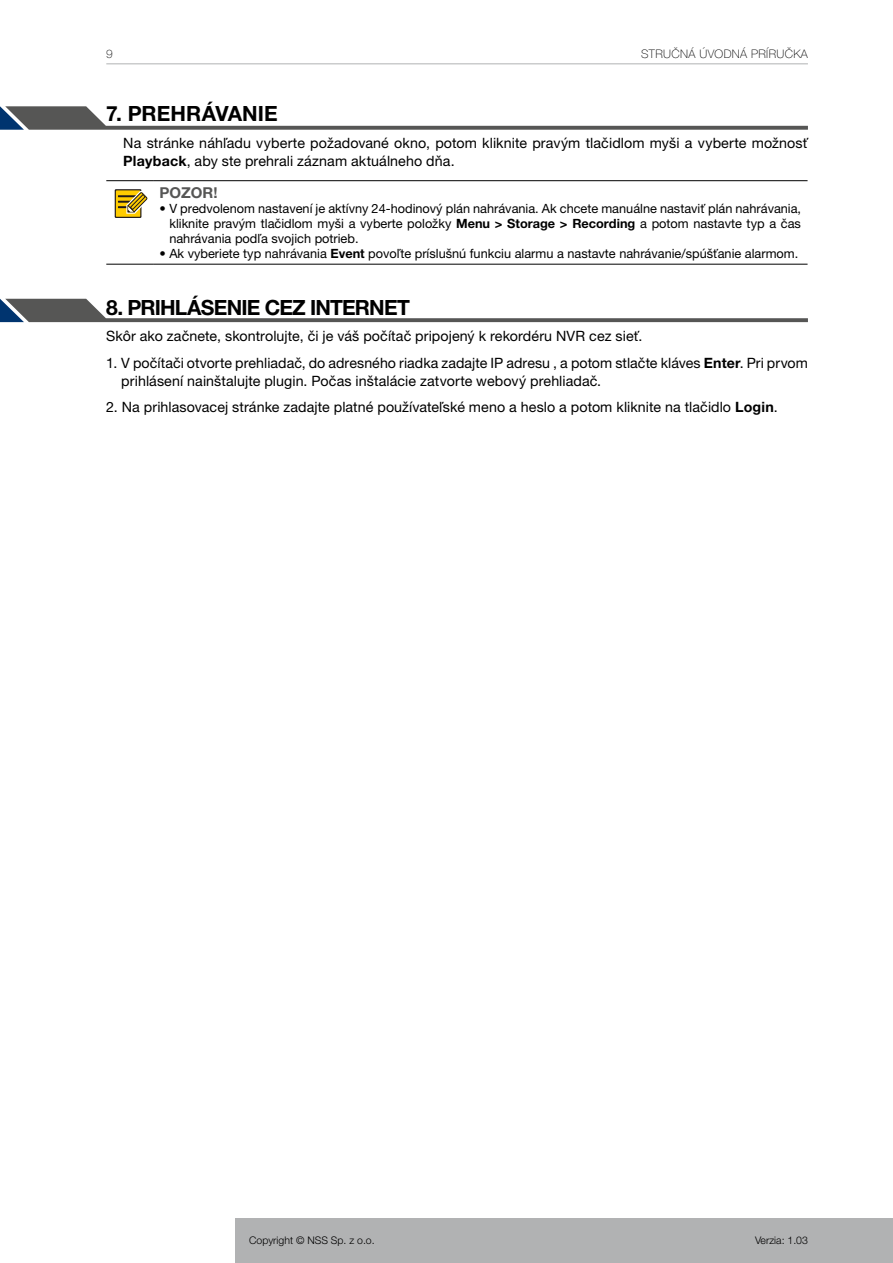
<style>
.page{position:relative;width:893px;height:1263px;background:#fff}
.page>*{position:absolute;margin:0;border:0;box-sizing:border-box;transform-origin:0 0}
.t1{font:700 21px "Helvetica Neue LT Pro";letter-spacing:-.035em;color:#000}
.t2{font:700 21px "Helvetica Neue LT Pro";letter-spacing:.005em;color:#000}
.t3{font:700 15px "Helvetica Neue LT Pro";color:#565655}
.t4{font:14.25px/18px "Helvetica Neue LT Pro";letter-spacing:.005em;color:#000}
.t5{font:12.75px/15px "Helvetica Neue LT Pro";color:#000;text-align:justify}
.t6{font:100 11.85px "Helvetica Neue LT Pro";letter-spacing:.03em;color:#000}
.t7{font:300 10.5px "Helvetica Neue LT Pro";color:#000}
.s1{font-weight:700}
</style>
<div class="page">
<div style="left:235px;top:1218px;width:658px;height:45px;background:#b1b2b3"></div>
<hr style="left:106px;top:63px;width:702px;height:1px;background:#b1b2b3">
<hr style="left:106px;top:180px;width:47px;height:1px;background:#000">
<hr style="left:153px;top:180px;width:654px;height:1px;background:#000">
<hr style="left:106px;top:264px;width:47px;height:1px;background:#000">
<hr style="left:153px;top:264px;width:654px;height:1px;background:#000">
<svg style="left:115px;top:189px;width:33px;height:29px"></svg>
<svg style="left:0;top:106px;width:808px;height:24px"></svg>
<svg style="left:0;top:299px;width:808px;height:23px"></svg>
<p class="t6" style="left:106px;top:47px;width:8px">9</p>
<p class="t6" style="left:641px;top:47px;width:168px">STRUČNÁ ÚVODNÁ PRÍRUČKA</p>
<h1 class="t2" style="left:106px;top:101px;width:173px">7. PREHRÁVANIE</h1>
<p class="t4" style="left:123px;top:134px;width:686px">Na stránke náhľadu vyberte požadované okno, potom kliknite pravým tlačidlom myši a vyberte možnosť<br><span class="s1">Playback</span>, aby ste prehrali záznam aktuálneho dňa.</p>
<p class="t3" style="left:159px;top:183px;width:60px">POZOR!</p>
<p class="t5" style="left:169px;top:201px;width:633px;text-indent:-10px">• V predvolenom nastavení je aktívny 24-hodinový plán nahrávania. Ak chcete manuálne nastaviť plán nahrávania, kliknite pravým tlačidlom myši a vyberte položky <span class="s1">Menu &gt; Storage &gt; Recording</span> a potom nastavte typ a čas nahrávania podľa svojich potrieb.</p>
<p class="t5" style="left:159px;top:246px;width:640px">• Ak vyberiete typ nahrávania <span class="s1">Event</span> povoľte príslušnú funkciu alarmu a nastavte nahrávanie/spúšťanie alarmom.</p>
<h1 class="t1" style="left:106px;top:294px;width:305px">8. PRIHLÁSENIE CEZ INTERNET</h1>
<p class="t4" style="left:106px;top:327px;width:538px">Skôr ako začnete, skontrolujte, či je váš počítač pripojený k rekordéru NVR cez sieť.</p>
<p class="t4" style="left:121px;top:354px;width:688px;text-indent:-15px">1. V počítači otvorte prehliadač, do adresného riadka zadajte IP adresu , a potom stlačte kláves <span class="s1">Enter</span>. Pri prvom prihlásení nainštalujte plugin. Počas inštalácie zatvorte webový prehliadač.</p>
<p class="t4" style="left:106px;top:398px;width:673px">2. Na prihlasovacej stránke zadajte platné používateľské meno a heslo a potom kliknite na tlačidlo <span class="s1">Login</span>.</p>
<p class="t7" style="left:249px;top:1234px;width:127px">Copyright © NSS Sp. z o.o.</p>
<p class="t7" style="left:755px;top:1234px;width:54px">Verzia: 1.03</p>
</div>
